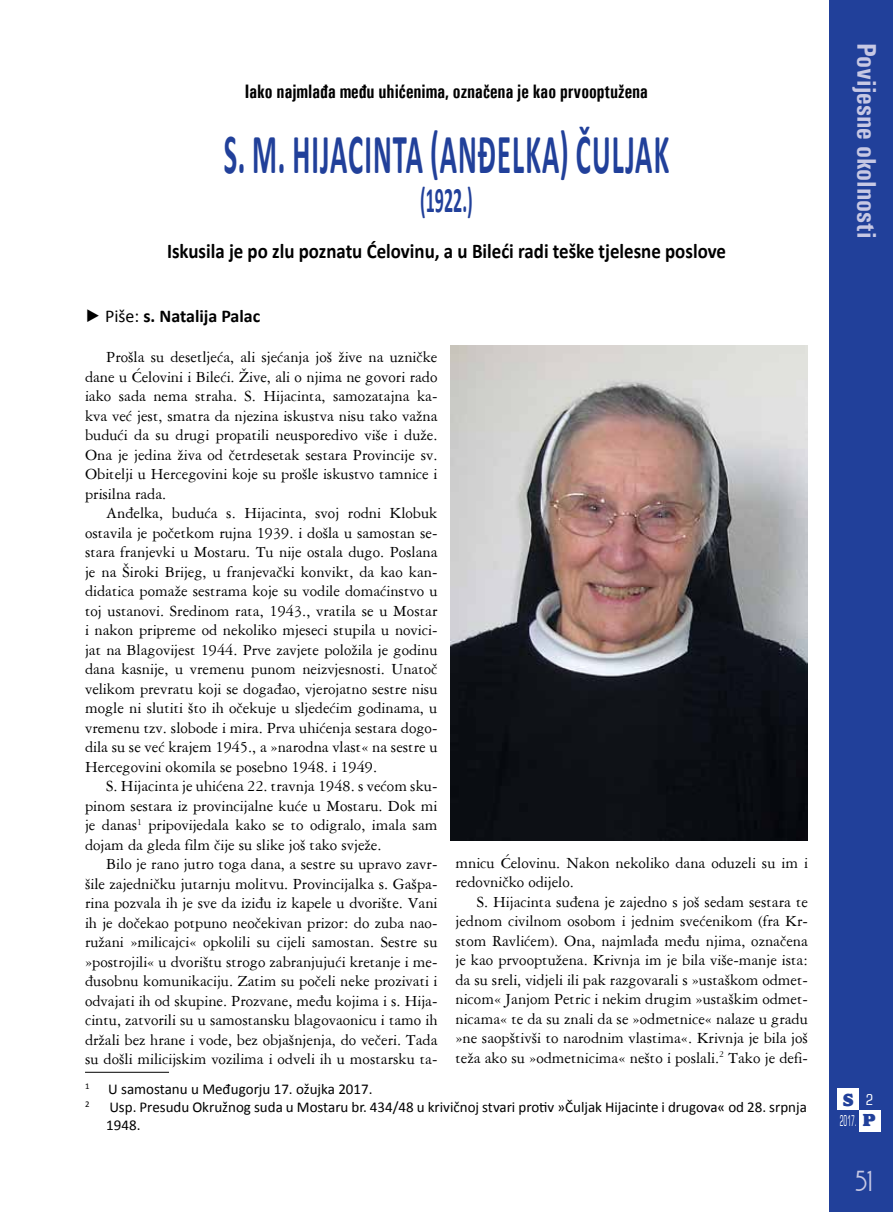
<style>
.page{position:relative;width:893px;height:1212px;background:#fff}
.page>*{position:absolute;margin:0;border:0;box-sizing:border-box;transform-origin:0 0}
.t1{font:700 57px "Calibri";letter-spacing:.04em;color:#21409a;scale:.5 1}
.t2{font:700 36px "Calibri";color:#21409a;scale:.5 1}
.t3{font:700 condensed 27px "Univers";color:#c7c8e4}
.t4{font:27px "Andes";color:#c7c8e4}
.t5{font:700 21px "Calibri";color:#000;scale:.9 1}
.t6{font:700 condensed 19.5px "Univers";color:#000;scale:.9 1}
.t7{font:700 18px "Calibri";color:#000}
.t8{font:800 18px "Alfredo";color:#21409a}
.t9{font:16.5px/19.5px "American Garamond BT";color:#000;text-align:justify}
.t10{font:15px/18px "Calibri";color:#000}
.t11{font:condensed 15px "Square 721 BT";color:#fff;scale:.5 1}
.t12{font:condensed 15px "Square 721 BT";color:#fff}
.t13{font:8.7px "Calibri";color:#000}
.s1{font-family:"Times New Roman";font-weight:400}
.s2{font-weight:400}
.s3{font-family:"Alfredo";font-weight:800;font-stretch:normal;font-size:18px;color:#21409a}
</style>
<div class="page">
<div style="left:829px;top:0;width:64px;height:1212px;background:#21409a"></div>
<div style="left:838px;top:1089px;width:21px;height:21px;background:#fff"></div>
<div style="left:859px;top:1110px;width:21px;height:21px;background:#fff"></div>
<img style="left:451px;top:346px;width:357px;height:494px">
<hr style="left:85px;top:1072px;width:84px;height:1px;background:#000">
<p class="t6" style="left:245px;top:80px;width:449px">Iako najmlađa među uhićenima, označena je kao prvooptužena</p>
<h1 class="t1" style="left:224px;top:113px;width:893px">S. M. HIJACINTA (ANĐELKA) ČULJAK</h1>
<h2 class="t2" style="left:420px;top:174px;width:107px">(1922.)</h2>
<p class="t5" style="left:167px;top:236px;width:623px">Iskusila je po zlu poznatu Ćelovinu, a u Bileći radi teške tjelesne poslove</p>
<p class="t7" style="left:85px;top:303px;width:177px"><span class="s1">►</span> <span class="s2">Piše:</span> s. Natalija Palac</p>
<p class="t9" style="left:85px;top:347px;width:354px;text-indent:21px">Prošla su desetljeća, ali sjećanja još žive na uzničke dane u Ćelovini i Bileći. Žive, ali o njima ne govori rado iako sada nema straha. S. Hijacinta, samozatajna ka&shy;kva već jest, smatra da njezina iskustva nisu tako važna budući da su drugi propatili neusporedivo više i duže.<br>Ona je jedina živa od četrdesetak sestara Provincije sv.<br>Obitelji u Hercegovini koje su prošle iskustvo tamnice i prisilna rada.</p>
<p class="t9" style="left:85px;top:503px;width:354px;text-indent:21px">Anđelka, buduća s. Hijacinta, svoj rodni Klobuk ostavila je početkom rujna 1939. i došla u samostan se&shy;stara franjevki u Mostaru. Tu nije ostala dugo. Poslana je na Široki Brijeg, u franjevački konvikt, da kao kan&shy;didatica pomaže sestrama koje su vodile domaćinstvo u toj ustanovi. Sredinom rata, 1943., vratila se u Mostar i nakon pripreme od nekoliko mjeseci stupila u novici&shy;jat na Blagovijest 1944. Prve zavjete položila je godinu dana kasnije, u vremenu punom neizvjesnosti. Unatoč velikom prevratu koji se događao, vjerojatno sestre nisu mogle ni slutiti što ih očekuje u sljedećim godinama, u vremenu tzv. slobode i mira. Prva uhićenja sestara dogo&shy;dila su se već krajem 1945., a »narodna vlast« na sestre u Hercegovini okomila se posebno 1948. i 1949.</p>
<p class="t9" style="left:85px;top:776px;width:354px;text-indent:21px">S. Hijacinta je uhićena 22. travnja 1948. s većom sku&shy;pinom sestara iz provincijalne kuće u Mostaru. Dok mi je danas<sup>1</sup> pripovijedala kako se to odigralo, imala sam dojam da gleda film čije su slike još tako svježe.</p>
<p class="t9" style="left:85px;top:854px;width:354px;text-indent:21px">Bilo je rano jutro toga dana, a sestre su upravo zavr&shy;šile zajedničku jutarnju molitvu. Provincijalka s. Gašpa&shy;rina pozvala ih je sve da iziđu iz kapele u dvorište. Vani ih je dočekao potpuno neočekivan prizor: do zuba nao&shy;ružani »milicajci« opkolili su cijeli samostan. Sestre su »postrojili« u dvorištu strogo zabranjujući kretanje i me&shy;đusobnu komunikaciju. Zatim su počeli neke prozivati i odvajati ih od skupine. Prozvane, među kojima i s. Hija&shy;cintu, zatvorili su u samostansku blagovaonicu i tamo ih držali bez hrane i vode, bez objašnjenja, do večeri. Tada su došli milicijskim vozilima i odveli ih u mostarsku ta-</p>
<p class="t9" style="left:455px;top:852px;width:354px">mnicu Ćelovinu. Nakon nekoliko dana oduzeli su im i redovničko odijelo.</p>
<p class="t9" style="left:455px;top:891px;width:354px;text-indent:21px">S. Hijacinta suđena je zajedno s još sedam sestara te jednom civilnom osobom i jednim svećenikom (fra Kr&shy;stom Ravlićem). Ona, najmlađa među njima, označena je kao prvooptužena. Krivnja im je bila više-manje ista: da su sreli, vidjeli ili pak razgovarali s »ustaškom odmet&shy;nicom« Janjom Petric i nekim drugim »ustaškim odmet&shy;nicama« te da su znali da se »odmetnice« nalaze u gradu »ne saopštivši to narodnim vlastima«. Krivnja je bila još teža ako su »odmetnicima« nešto i poslali.<sup>2</sup> Tako je defi-</p>
<p class="t13" style="left:85px;top:1080px;width:6px">1</p>
<p class="t10" style="left:108px;top:1079px;width:266px">U samostanu u Međugorju 17. ožujka 2017.</p>
<p class="t13" style="left:85px;top:1098px;width:6px">2</p>
<p class="t10" style="left:106px;top:1097px;width:702px">Usp. Presudu Okružnog suda u Mostaru br. 434/48 u krivičnoj stvari protiv »Čuljak Hijacinte i drugova« od 28. srpnja<br>1948.</p>
<h3 class="t3" style="left:883px;top:43px;width:197px;rotate:90deg">Povijesne okolnosti</h3>
<p class="t8" style="left:843px;top:1090px;width:12px">S</p>
<p class="t11" style="left:840px;top:1112px;width:73px">2017. <span class="s3">p</span></p>
<p class="t12" style="left:866px;top:1090px;width:9px">2</p>
<h3 class="t4" style="left:855px;top:1169px;width:18px">51</h3>
</div>
